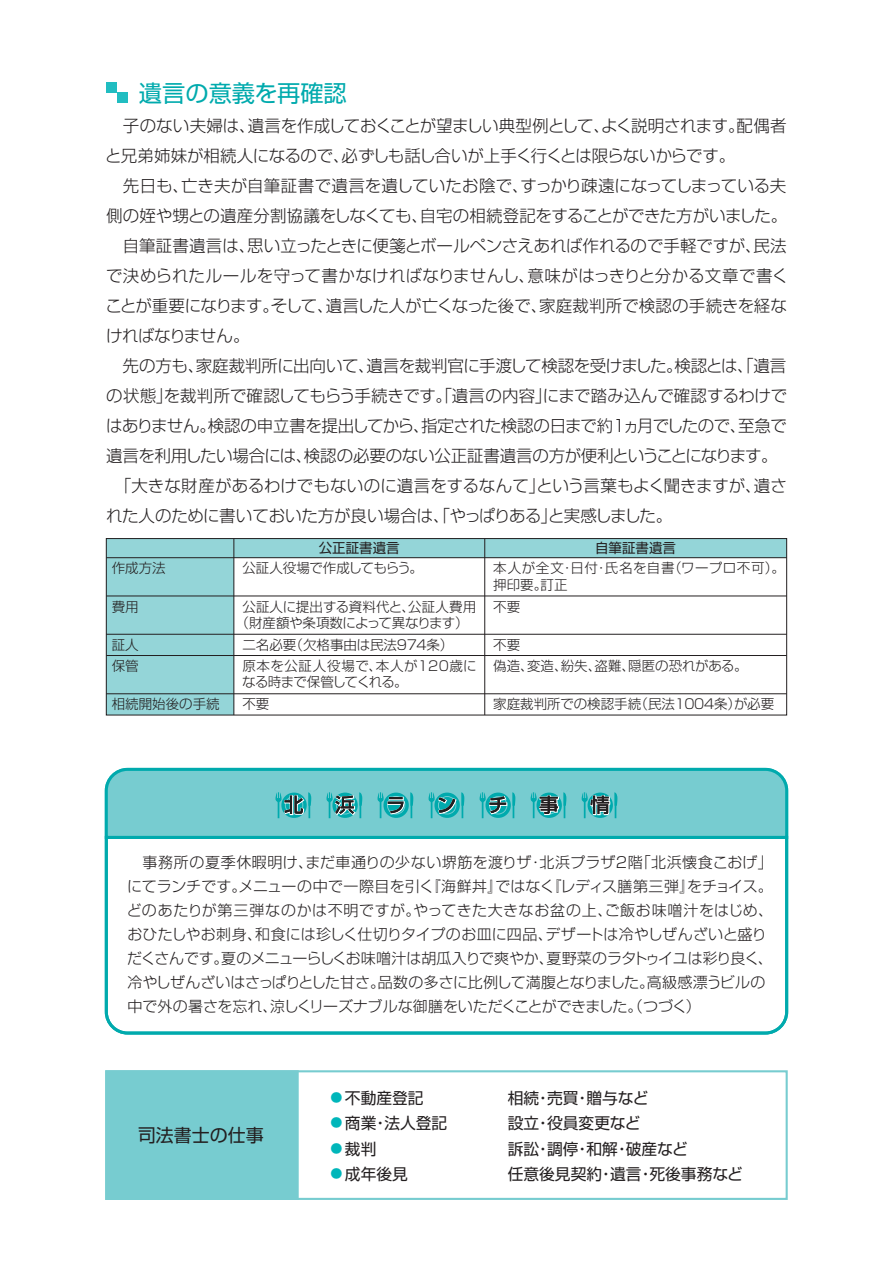
<style>
.page{position:relative;width:893px;height:1263px;background:#fff}
.page>*{position:absolute;margin:0;border:0;box-sizing:border-box;transform-origin:0 0}
.t1{font:23.25px "Shin Go Pro";color:#00aaad}
.t2{font:18px "Shin Go Pro";color:#231f20}
.t3{font:300 16.5px/30px "Shin Go Pro";letter-spacing:-.01em;color:#231f20}
.t4{font:15.75px/25.5px "Shin Go Pro";color:#231f20}
.t5{font:300 15px/24px "Shin Go Pro";color:#231f20}
.t6{font:300 13.5px/16.2px "Shin Go Pro";color:#231f20;text-align:center}
.t7{font:300 13.5px/16.2px "Shin Go Pro";letter-spacing:-.03em;color:#231f20}
.t8{font:300 13.5px/16.2px "Shin Go Pro";letter-spacing:.04em;color:#231f20}
.t9{font:300 13.5px "Shin Go Pro";letter-spacing:-.02em;color:#231f20}
.t10{font:13.5px "Shin Go Pro";color:#231f20}
.s1{font-size:12px;color:#00b6ba}
</style>
<div class="page">
<div style="left:106px;top:538px;width:681px;height:20px;background:#94d5d8"></div>
<div style="left:106px;top:539px;width:128px;height:176px;background:#94d5d8"></div>
<div style="left:105px;top:1070px;width:683px;height:130px;border:2px solid #77ccd0"></div>
<div style="left:105px;top:1070px;width:194px;height:130px;background:#77ccd0"></div>
<hr style="left:106px;top:557px;width:681px;height:1px;background:#231f20">
<hr style="left:106px;top:596px;width:681px;height:1px;background:#231f20">
<hr style="left:106px;top:655px;width:681px;height:1px;background:#231f20">
<hr style="left:106px;top:634px;width:681px;height:1px;background:#231f20">
<hr style="left:106px;top:693px;width:681px;height:1px;background:#231f20">
<hr style="left:484px;top:539px;width:1px;height:176px;background:#231f20">
<hr style="left:233px;top:539px;width:1px;height:176px;background:#231f20">
<svg style="left:104px;top:767px;width:685px;height:67px"></svg>
<svg style="left:104px;top:834px;width:685px;height:201px"></svg>
<div style="left:106px;top:538px;width:681px;height:177px;border:1px solid #231f20"></div>
<div style="left:106px;top:82px;width:11px;height:11px;background:#21bdc1"></div>
<div style="left:117px;top:93px;width:10px;height:10px;background:#21bdc1"></div>
<svg style="left:275px;top:792px;width:36px;height:26px"></svg>
<svg style="left:327px;top:792px;width:35px;height:26px"></svg>
<svg style="left:378px;top:792px;width:35px;height:26px"></svg>
<svg style="left:429px;top:792px;width:35px;height:26px"></svg>
<svg style="left:480px;top:792px;width:35px;height:26px"></svg>
<svg style="left:531px;top:792px;width:35px;height:26px"></svg>
<svg style="left:582px;top:791px;width:35px;height:27px"></svg>
<h1 class="t1" style="left:139px;top:74px;width:209px">遺言の意義を再確認</h1>
<p class="t3" style="left:105px;top:108px;width:685px">　子のない夫婦は、遺言を作成しておくことが望ましい典型例として、よく説明されます。配偶者と兄弟姉妹が相続人になるので、必ずしも話し合いが上手く行くとは限らないからです。<br>　先日も、亡き夫が自筆証書で遺言を遺していたお陰で、すっかり疎遠になってしまっている夫側の姪や甥との遺産分割協議をしなくても、自宅の相続登記をすることができた方がいました。　自筆証書遺言は、思い立ったときに便箋とボールペンさえあれば作れるので手軽ですが、民法で決められたルールを守って書かなければなりませんし、意味がはっきりと分かる文章で書くことが重要になります。そして、遺言した人が亡くなった後で、家庭裁判所で検認の手続きを経なければなりません。<br>　先の方も、家庭裁判所に出向いて、遺言を裁判官に手渡して検認を受けました。検認とは、「遺言の状態」を裁判所で確認してもらう手続きです。「遺言の内容」にまで踏み込んで確認するわけではありません。検認の申立書を提出してから、指定された検認の日まで約１ヵ月でしたので、至急で遺言を利用したい場合には、検認の必要のない公正証書遺言の方が便利ということになります。　「大きな財産があるわけでもないのに遺言をするなんて」という言葉もよく聞きますが、遺された人のために書いておいた方が良い場合は、「やっぱりある」と実感しました。</p>
<p class="t6" style="left:112px;top:558px;width:55px">作成方法</p>
<p class="t6" style="left:112px;top:597px;width:28px">費用</p>
<p class="t10" style="left:319px;top:537px;width:82px">公正証書遺言</p>
<p class="t10" style="left:595px;top:537px;width:82px">自筆証書遺言</p>
<p class="t9" style="left:242px;top:557px;width:182px">公証人役場で作成してもらう。</p>
<p class="t8" style="left:493px;top:558px;width:293px">本人が全文・日付・氏名を自書（ワープロ不可）。押印要。訂正</p>
<p class="t6" style="left:236px;top:597px;width:242px">公証人に提出する資料代と、公証人費用（財産額や条項数によって異なります）</p>
<p class="t6" style="left:493px;top:597px;width:28px">不要</p>
<p class="t6" style="left:112px;top:635px;width:28px">証人</p>
<p class="t6" style="left:242px;top:635px;width:212px">二名必要（欠格事由は民法９７４条）</p>
<p class="t6" style="left:493px;top:635px;width:28px">不要</p>
<p class="t6" style="left:112px;top:656px;width:28px">保管</p>
<p class="t7" style="left:242px;top:656px;width:236px">原本を公証人役場で、本人が１２０歳になる時まで保管してくれる。</p>
<p class="t6" style="left:493px;top:656px;width:256px">偽造、変造、紛失、盗難、隠匿の恐れがある。</p>
<p class="t6" style="left:112px;top:694px;width:110px">相続開始後の手続</p>
<p class="t6" style="left:242px;top:694px;width:28px">不要</p>
<p class="t6" style="left:493px;top:694px;width:282px">家庭裁判所での検認手続（民法１００４条）が必要</p>
<p class="t5" style="left:127px;top:848px;width:648px;text-indent:16px">事務所の夏季休暇明け、まだ車通りの少ない堺筋を渡りザ・北浜プラザ2階「北浜懐食こおげ」にてランチです。メニューの中で一際目を引く『海鮮丼』ではなく『レディス膳第三弾』をチョイス。どのあたりが第三弾なのかは不明ですが。やってきた大きなお盆の上、ご飯お味噌汁をはじめ、おひたしやお刺身、和食には珍しく仕切りタイプのお皿に四品、デザートは冷やしぜんざいと盛りだくさんです。夏のメニューらしくお味噌汁は胡瓜入りで爽やか、夏野菜のラタトゥイユは彩り良く、冷やしぜんざいはさっぱりとした甘さ。品数の多さに比例して満腹となりました。高級感漂うビルの中で外の暑さを忘れ、涼しくリーズナブルな御膳をいただくことができました。（つづく）</p>
<p class="t2" style="left:138px;top:1121px;width:127px">司法書士の仕事</p>
<p class="t4" style="left:331px;top:1083px;width:95px"><span class="s1">●</span> 不動産登記</p>
<p class="t4" style="left:331px;top:1109px;width:118px"><span class="s1">●</span> 商業・法人登記</p>
<p class="t4" style="left:331px;top:1134px;width:47px"><span class="s1">●</span>裁判</p>
<p class="t4" style="left:331px;top:1160px;width:79px"><span class="s1">●</span> 成年後見</p>
<p class="t4" style="left:508px;top:1083px;width:237px">相続・売買・贈与など<br>設立・役員変更など<br>訴訟・調停・和解・破産など<br>任意後見契約・遺言・死後事務など</p>
</div>
